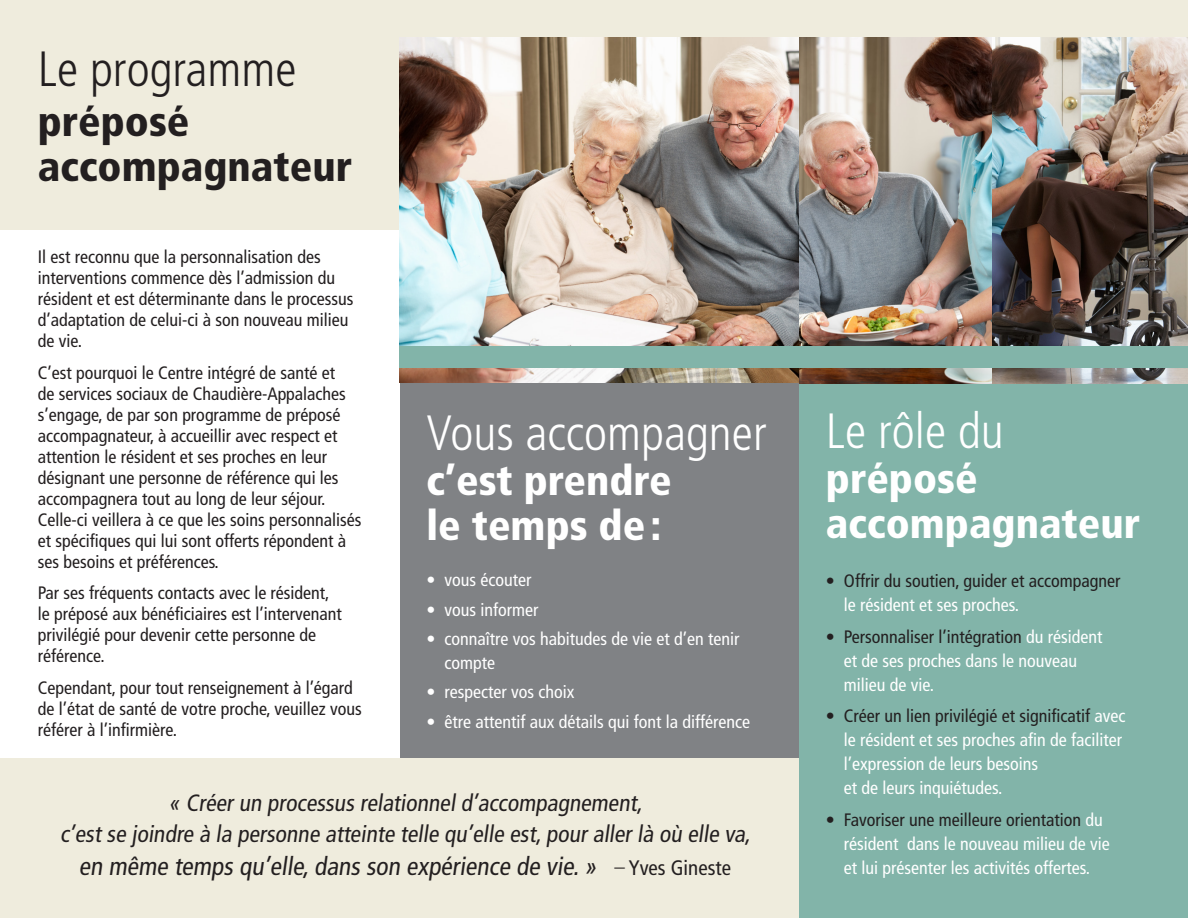
<style>
.page{position:relative;width:1188px;height:918px;background:#fff}
.page>*{position:absolute;margin:0;border:0;box-sizing:border-box;transform-origin:0 0}
.Titres_sections{font:300 condensed 49.5px "Frutiger";color:#fff}
.Titres_sections-2{font:300 condensed 49.5px "Frutiger";color:#231f20}
.Titres_sections-3{font:900 condensed 42px/45px "Frutiger";color:#fff}
.Titres_sections-4{font:900 condensed 42px/45px "Frutiger";color:#231f20}
.Titres_sections-5{font:condensed 25.5px "Frutiger";color:#231f20}
.Titres_sections-6{font:condensed 23.55px/30.5px "Frutiger";color:#231f20;text-align:center}
.Titres_sections-7{font:condensed 18px/21px "Frutiger";color:#231f20}
.t1{font:condensed 18px/24px "Frutiger";color:#fff}
.s1{font-size:21px}
.s2{color:#fff}
.s3{color:#231f20}
</style>
<div class="page">
<div style="left:400px;top:213px;width:399px;height:548px;background:#808285"></div>
<div style="left:0;top:759px;width:885px;height:159px;background:#efecdd"></div>
<div style="left:0;top:0;width:1188px;height:230px;background:#efecdd"></div>
<div style="left:799px;top:213px;width:389px;height:705px;background:#82b4a9"></div>
<img style="left:400px;top:38px;width:592px;height:345px">
<img style="left:992px;top:38px;width:196px;height:345px">
<div style="left:400px;top:347px;width:788px;height:21px;background:#82b4a9"></div>
<p class="Titres_sections-2" style="left:38px;top:41px;width:260px">Le programme</p>
<p class="Titres_sections-4" style="left:38px;top:99px;width:316px">préposé accompagnateur</p>
<p class="Titres_sections-7" style="left:38px;top:247px;width:317px">Il est reconnu que la personnalisation des interventions commence dès l’admission du résident et est déterminante dans le processus d’adaptation de celui-ci à son nouveau milieu de vie.</p>
<p class="Titres_sections-7" style="left:38px;top:362px;width:325px">C’est pourquoi le Centre intégré de santé et<br>de services sociaux de Chaudière-Appalaches s’engage, de par son programme de préposé accompagnateur, à accueillir avec respect et attention le résident et ses proches en leur désignant une personne de référence qui les accompagnera tout au long de leur séjour.<br>Celle-ci veillera à ce que les soins personnalisés et spécifiques qui lui sont offerts répondent à ses besoins et préférences.</p>
<p class="Titres_sections-7" style="left:38px;top:583px;width:306px">Par ses fréquents contacts avec le résident, le préposé aux bénéficiaires est l’intervenant privilégié pour devenir cette personne de référence.</p>
<p class="Titres_sections-7" style="left:38px;top:677px;width:326px">Cependant, pour tout renseignement à l’égard de l’état de santé de votre proche, veuillez vous référer à l’infirmière.</p>
<p class="Titres_sections" style="left:427px;top:405px;width:342px">Vous accompagner</p>
<p class="Titres_sections-3" style="left:427px;top:458px;width:247px">c’est prendre le temps de:</p>
<p class="t1" style="left:427px;top:568px;width:106px">• vous écouter</p>
<p class="t1" style="left:427px;top:597px;width:113px">• vous informer</p>
<p class="t1" style="left:445px;top:627px;width:296px;text-indent:-18px">• connaître vos habitudes de vie et d’en tenir compte</p>
<p class="t1" style="left:427px;top:680px;width:149px">• respecter vos choix</p>
<p class="t1" style="left:427px;top:710px;width:325px">• être attentif aux détails qui font la différence</p>
<p class="Titres_sections-6" style="left:60px;top:788px;width:696px">« Créer un processus relationnel d’accompagnement,<br>c’est se joindre à la personne atteinte telle qu’elle est,pour aller là où elle va,</p>
<p class="Titres_sections-5" style="left:79px;top:851px;width:654px">en même temps qu’elle,dans son expérience de vie.» <sup>_</sup> <span class="s1">Yve s G i n e s t e</span></p>
<p class="Titres_sections" style="left:826px;top:403px;width:179px">Le rôle du</p>
<p class="Titres_sections-3" style="left:826px;top:456px;width:316px">préposé accompagnateur</p>
<p class="Titres_sections-7" style="left:844px;top:569px;width:278px;line-height:24px;text-indent:-18px">• Offrir du soutien, guider et accompagner <span class="s2">le résident et ses proches.</span></p>
<p class="t1" style="left:844px;top:624px;width:260px;text-indent:-18px"><span class="s3">• Personnaliser l’intégration</span> du résident et de ses proches dans le nouveau milieu de vie.</p>
<p class="t1" style="left:844px;top:704px;width:283px;text-indent:-18px"><span class="s3">• Créer un lien privilégié et significatif</span> avec le résident et ses proches afin de faciliter l’expression de leurs besoins<br>et de leurs inquiétudes.</p>
<p class="t1" style="left:844px;top:808px;width:267px;text-indent:-18px"><span class="s3">• Favoriser une meilleure orientation</span> du résident dans le nouveau milieu de vie et lui présenter les activités offertes.</p>
</div>
